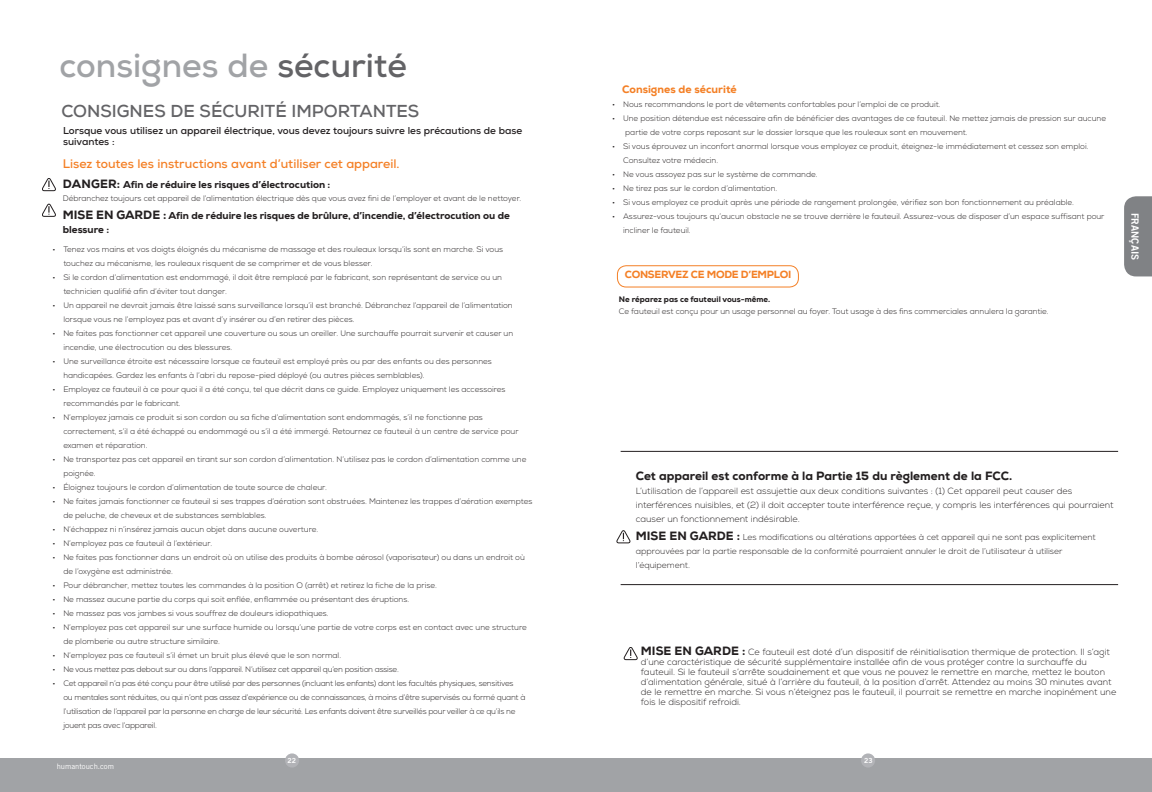
<style>
.page{position:relative;width:1152px;height:792px;background:#fff}
.page>*{position:absolute;margin:0;border:0;box-sizing:border-box;transform-origin:0 0}
.t1{font:700 33.5px "Nexa";color:#a1a3a6}
.t2{font:700 17.3px "Nexa";color:#636366}
.t3{font:700 12.4px "Nexa";color:#f48026}
.Body_copy{font:800 12px "Nexa";color:#231f20}
.t4{font:800 10.8px "Nexa";color:#f48026}
.t5{font:800 10.4px "Nexa";letter-spacing:-.025em;color:#f48026}
.t6{font:800 10px/13.6px "Nexa";color:#231f20}
.t7{font:700 10px/11px "Nexa";color:#231f20}
.t8{font:10px "Trade Gothic LT Bold Two";color:#fff}
.Body_copy-2{font:300 9px/10px "Nexa";color:#231f20}
.Body_copy-3{font:300 8.5px/14px "Nexa";color:#231f20}
.t9{font:300 8px/14px "Nexa";color:#231f20}
.t10{font:300 8px/14px "Nexa";letter-spacing:-.025em;color:#231f20}
.t11{font:800 8px "Nexa";color:#231f20}
.t12{font:7.6px "Trade Gothic LT";color:#fff}
.t13{font:7px "Trade Gothic LT Bold Two";color:#fff}
.s1{color:#636366}
.s2{font-size:12px}
.s3{font-weight:800;font-size:12px}
</style>
<div class="page">
<div style="left:576px;top:758px;width:576px;height:34px;background:#a1a3a6"></div>
<div style="left:861px;top:753px;width:14px;height:15px;background:#b2b3b7;border-radius:50%"></div>
<div style="left:1124px;top:196px;width:28px;height:80px;background:#808285"></div>
<div style="left:0;top:758px;width:576px;height:34px;background:#a1a3a6"></div>
<div style="left:285px;top:753px;width:14px;height:15px;background:#b2b3b7;border-radius:50%"></div>
<div style="left:617px;top:266px;width:182px;height:21px;border:1px solid #f48026;border-radius:9px"></div>
<svg style="left:43px;top:191px;width:12px;height:1px"></svg>
<svg style="left:42px;top:178px;width:14px;height:13px"></svg>
<svg style="left:42px;top:204px;width:14px;height:13px"></svg>
<svg style="left:623px;top:657px;width:13px;height:4px"></svg>
<svg style="left:624px;top:647px;width:14px;height:13px"></svg>
<svg style="left:617px;top:530px;width:13px;height:14px"></svg>
<hr style="left:621px;top:584px;width:497px;height:1px;background:#231f20">
<hr style="left:621px;top:451px;width:497px;height:1px;background:#231f20">
<p class="t1" style="left:60px;top:44px;width:349px">consignes de <span class="s1">sécurité</span></p>
<p class="t2" style="left:61px;top:100px;width:359px">CONSIGNES DE SÉCURITÉ IMPORTANTES</p>
<p class="t7" style="left:63px;top:125px;width:461px">Lorsque vous utilisez un appareil électrique, vous devez toujours suivre les précautions de base suivantes :</p>
<p class="t3" style="left:63px;top:156px;width:338px">Lisez toutes les instructions avant d’utiliser cet appareil.</p>
<p class="t6" style="left:63px;top:177px;width:269px"><span class="s2">DANGER:</span> Afin de réduire les risques d’électrocution :</p>
<p class="t9" style="left:63px;top:192px;width:460px">Débranchez toujours cet appareil de l’alimentation électrique dès que vous avez fini de l’employer et avant de le nettoyer.</p>
<p class="t6" style="left:63px;top:209px;width:449px"><span class="s2">MISE EN GARDE :</span> Afin de réduire les risques de brûlure, d’incendie, d’électrocution ou de blessure :</p>
<p class="t9" style="left:63px;top:242px;width:441px;text-indent:-11px">• Tenez vos mains et vos doigts éloignés du mécanisme de massage et des rouleaux lorsqu’ils sont en marche. Si vous touchez au mécanisme, les rouleaux risquent de se comprimer et de vous blesser.</p>
<p class="t9" style="left:63px;top:270px;width:440px;text-indent:-11px">• Si le cordon d’alimentation est endommagé, il doit être remplacé par le fabricant, son représentant de service ou un technicien qualifié afin d’éviter tout danger.</p>
<p class="t9" style="left:63px;top:298px;width:451px;text-indent:-11px">• Un appareil ne devrait jamais être laissé sans surveillance lorsqu’il est branché. Débranchez l’appareil de l’alimentation lorsque vous ne l’employez pas et avant d’y insérer ou d’en retirer des pièces.</p>
<p class="t9" style="left:63px;top:326px;width:451px;text-indent:-11px">• Ne faites pas fonctionner cet appareil une couverture ou sous un oreiller. Une surchauffe pourrait survenir et causer un incendie, une électrocution ou des blessures.</p>
<p class="t9" style="left:63px;top:354px;width:430px;text-indent:-11px">• Une surveillance étroite est nécessaire lorsque ce fauteuil est employé près ou par des enfants ou des personnes handicapées. Gardez les enfants à l’abri du repose-pied déployé (ou autres pièces semblables).</p>
<p class="t9" style="left:63px;top:382px;width:444px;text-indent:-11px">• Employez ce fauteuil à ce pour quoi il a été conçu, tel que décrit dans ce guide. Employez uniquement les accessoires recommandés par le fabricant.</p>
<p class="t9" style="left:63px;top:410px;width:457px;text-indent:-11px">• N’employez jamais ce produit si son cordon ou sa fiche d’alimentation sont endommagés, s’il ne fonctionne pas correctement, s’il a été échappé ou endommagé ou s’il a été immergé. Retournez ce fauteuil à un centre de service pour examen et réparation.</p>
<p class="t9" style="left:63px;top:452px;width:465px;text-indent:-11px">• Ne transportez pas cet appareil en tirant sur son cordon d’alimentation. N’utilisez pas le cordon d’alimentation comme une poignée.</p>
<p class="t9" style="left:52px;top:480px;width:276px">• Éloignez toujours le cordon d’alimentation de toute source de chaleur.</p>
<p class="t9" style="left:63px;top:494px;width:471px;text-indent:-11px">• Ne faites jamais fonctionner ce fauteuil si ses trappes d’aération sont obstruées. Maintenez les trappes d’aération exemptes de peluche, de cheveux et de substances semblables.</p>
<p class="t9" style="left:52px;top:522px;width:267px">• N’échappez ni n’insérez jamais aucun objet dans aucune ouverture.</p>
<p class="t9" style="left:52px;top:536px;width:161px">• N’employez pas ce fauteuil à l’extérieur.</p>
<p class="t9" style="left:63px;top:550px;width:463px;text-indent:-11px">• Ne faites pas fonctionner dans un endroit où on utilise des produits à bombe aérosol (vaporisateur) ou dans un endroit où de l’oxygène est administrée.</p>
<p class="t9" style="left:52px;top:578px;width:386px">• Pour débrancher, mettez toutes les commandes à la position O (arrêt) et retirez la fiche de la prise.</p>
<p class="t9" style="left:52px;top:592px;width:358px">• Ne massez aucune partie du corps qui soit enflée, enflammée ou présentant des éruptions.</p>
<p class="t9" style="left:52px;top:606px;width:278px">• Ne massez pas vos jambes si vous souffrez de douleurs idiopathiques.</p>
<p class="t9" style="left:63px;top:620px;width:465px;text-indent:-11px">• N’employez pas cet appareil sur une surface humide ou lorsqu’une partie de votre corps est en contact avec une structure de plomberie ou autre structure similaire.</p>
<p class="t9" style="left:52px;top:648px;width:290px">• N’employez pas ce fauteuil s’il émet un bruit plus élevé que le son normal.</p>
<p class="t10" style="left:52px;top:662px;width:348px">• Ne vous mettez pas debout sur ou dans l’appareil. N’utilisez cet appareil qu’en position assise.</p>
<p class="t10" style="left:63px;top:676px;width:464px;text-indent:-11px">• Cet appareil n’a pas été conçu pour être utilisé par des personnes (incluant les enfants) dont les facultés physiques, sensitives<br>ou mentales sont réduites, ou qui n’ont pas assez d’expérience ou de connaissances, à moins d’être supervisés ou formé quant à l’utilisation de l’appareil par la personne en charge de leur sécurité. Les enfants doivent être surveillés pour veiller à ce qu’ils ne jouent pas avec l’appareil.</p>
<p class="t12" style="left:57px;top:762px;width:59px">humantouch.com</p>
<p class="t13" style="left:288px;top:756px;width:10px">22</p>
<p class="t4" style="left:622px;top:82px;width:116px">Consignes de sécurité</p>
<p class="t9" style="left:612px;top:97px;width:330px">• Nous recommandons le port de vêtements confortables pour l’emploi de ce produit.</p>
<p class="t9" style="left:625px;top:111px;width:482px;text-indent:-13px">• Une position détendue est nécessaire afin de bénéficier des avantages de ce fauteuil. Ne mettez jamais de pression sur aucune partie de votre corps reposant sur le dossier lorsque que les rouleaux sont en mouvement.</p>
<p class="t9" style="left:623px;top:139px;width:467px;text-indent:-11px">• Si vous éprouvez un inconfort anormal lorsque vous employez ce produit, éteignez-le immédiatement et cessez son emploi.<br>Consultez votre médecin.</p>
<p class="t9" style="left:612px;top:167px;width:207px">• Ne vous assoyez pas sur le système de commande.</p>
<p class="t9" style="left:612px;top:181px;width:167px">• Ne tirez pas sur le cordon d’alimentation.</p>
<p class="t9" style="left:612px;top:195px;width:463px">• Si vous employez ce produit après une période de rangement prolongée, vérifiez son bon fonctionnement au préalable.</p>
<p class="t9" style="left:623px;top:209px;width:483px;text-indent:-11px">• Assurez-vous toujours qu’aucun obstacle ne se trouve derrière le fauteuil. Assurez-vous de disposer d’un espace suffisant pour incliner le fauteuil.</p>
<p class="t5" style="left:625px;top:268px;width:168px">CONSERVEZ CE MODE D’EMPLOI</p>
<p class="t11" style="left:619px;top:294px;width:153px">Ne réparez pas ce fauteuil vous-même.</p>
<p class="t9" style="left:619px;top:305px;width:431px">Ce fauteuil est conçu pour un usage personnel au foyer. Tout usage à des fins commerciales annulera la garantie.</p>
<p class="t8" style="left:1141px;top:213px;width:49px;rotate:90deg">FRANÇAIS</p>
<p class="Body_copy" style="left:636px;top:468px;width:378px">Cet appareil est conforme à la Partie 15 du règlement de la FCC.</p>
<p class="Body_copy-2" style="left:636px;top:484px;width:479px;line-height:14px">L’utilisation de l’appareil est assujettie aux deux conditions suivantes : (1) Cet appareil peut causer des interférences nuisibles, et (2) il doit accepter toute interférence reçue, y compris les interférences qui pourraient causer un fonctionnement indésirable.</p>
<p class="Body_copy-3" style="left:636px;top:530px;width:461px"><span class="s3">MISE EN GARDE :</span> Les modifications ou altérations apportées à cet appareil qui ne sont pas explicitement approuvées par la partie responsable de la conformité pourraient annuler le droit de l’utilisateur à utiliser l’équipement.</p>
<p class="Body_copy-2" style="left:641px;top:647px;width:477px"><span class="s3">MISE EN GARDE :</span> Ce fauteuil est doté d’un dispositif de réinitialisation thermique de protection. Il s’agit d’une caractéristique de sécurité supplémentaire installée afin de vous protéger contre la surchauffe du fauteuil. Si le fauteuil s’arrête soudainement et que vous ne pouvez le remettre en marche, mettez le bouton d’alimentation générale, situé à l’arrière du fauteuil, à la position d’arrêt. Attendez au moins 30 minutes avant de le remettre en marche. Si vous n’éteignez pas le fauteuil, il pourrait se remettre en marche inopinément une fois le dispositif refroidi.</p>
<p class="t13" style="left:864px;top:756px;width:10px">23</p>
</div>
